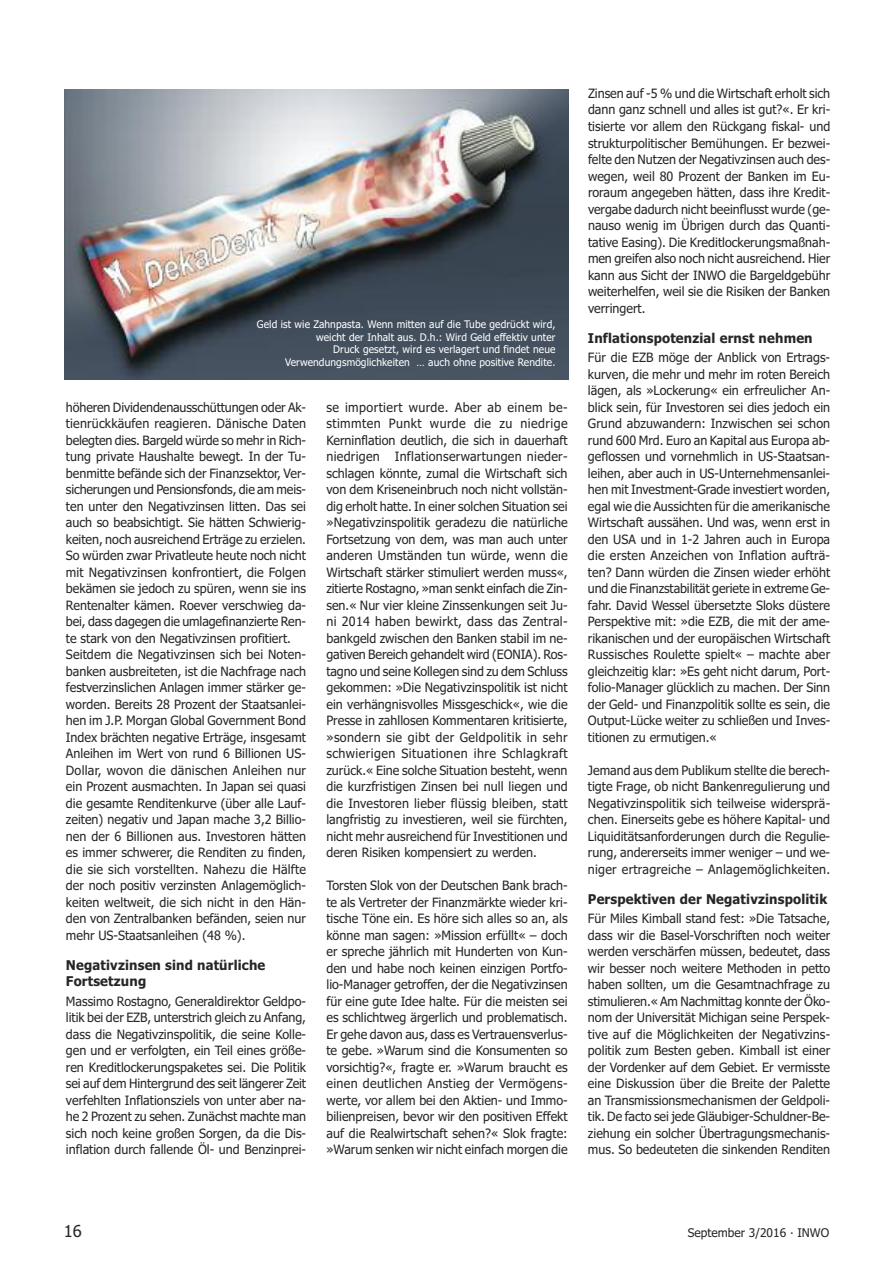
<style>
.page{position:relative;width:893px;height:1269px;background:#fff}
.page>*{position:absolute;margin:0;border:0;box-sizing:border-box;transform-origin:0 0}
.t1{font:16.5px "Tahoma";color:#272627}
.t2{font:700 13.5px/16.5px "Tahoma";letter-spacing:.015em;color:#272627}
.t3{font:12.9px/16.5px "Tahoma";color:#272627;text-align:justify}
.t4{font:12px "Tahoma";color:#272627}
.t5{font:10.5px/12.6px "Tahoma";letter-spacing:.01em;color:#fff;text-align:right}
</style>
<div class="page">
<img style="left:64px;top:89px;width:505px;height:291px">
<p class="t5" style="left:257px;top:319px;width:300px">Geld ist wie Zahnpasta. Wenn mitten auf die Tube gedrückt wird, weicht der Inhalt aus. D.h.: Wird Geld effektiv unter<br>Druck gesetzt, wird es verlagert und findet neue Verwendungsmöglichkeiten … auch ohne positive Rendite.</p>
<p class="t3" style="left:66px;top:400px;width:242px;text-align:left">höheren Dividendenausschüttungen oder Ak&shy;tienrückkäufen reagieren. Dänische Daten belegten dies. Bargeld würde so mehr in Rich&shy;tung private Haushalte bewegt. In der Tu&shy;benmitte befände sich der Finanzsektor, Ver&shy;sicherungen und Pensionsfonds, die am meis&shy;ten unter den Negativzinsen litten. Das sei auch so beabsichtigt. Sie hätten Schwierig&shy;keiten, noch ausreichend Erträge zu erzielen.<br>So würden zwar Privatleute heute noch nicht mit Negativzinsen konfrontiert, die Folgen bekämen sie jedoch zu spüren, wenn sie ins Rentenalter kämen. Roever verschwieg da&shy;bei, dass dagegen die umlagefinanzierte Ren&shy;te stark von den Negativzinsen profitiert.<br>Seitdem die Negativzinsen sich bei Noten&shy;banken ausbreiteten, ist die Nachfrage nach festverzinslichen Anlagen immer stärker ge&shy;worden. Bereits 28 Prozent der Staatsanlei&shy;hen im J.P. Morgan Global Government Bond Index brächten negative Erträge, insgesamt Anleihen im Wert von rund 6 Billionen US-Dollar, wovon die dänischen Anleihen nur ein Prozent ausmachten. In Japan sei quasi die gesamte Renditenkurve (über alle Lauf&shy;zeiten) negativ und Japan mache 3,2 Billio&shy;nen der 6 Billionen aus. Investoren hätten es immer schwerer, die Renditen zu finden, die sie sich vorstellten. Nahezu die Hälfte der noch positiv verzinsten Anlagemöglich&shy;keiten weltweit, die sich nicht in den Hän&shy;den von Zentralbanken befänden, seien nur mehr US-Staatsanleihen (48 %).</p>
<p class="t2" style="left:66px;top:958px;width:201px">Negativzinsen sind natürliche<br>Fortsetzung</p>
<p class="t3" style="left:66px;top:994px;width:242px">Massimo Rostagno, Generaldirektor Geldpo&shy;litik bei der EZB, unterstrich gleich zu Anfang, dass die Negativzinspolitik, die seine Kolle&shy;gen und er verfolgten, ein Teil eines größe&shy;ren Kreditlockerungspaketes sei. Die Politik sei auf dem Hintergrund des seit längerer Zeit verfehlten Inflationsziels von unter aber na&shy;he 2 Prozent zu sehen. Zunächst machte man sich noch keine großen Sorgen, da die Dis&shy;inflation durch fallende Öl- und Benzinprei-</p>
<p class="t3" style="left:326px;top:400px;width:243px">se importiert wurde. Aber ab einem be&shy;stimmten Punkt wurde die zu niedrige Kerninflation deutlich, die sich in dauerhaft niedrigen Inflationserwartungen nieder&shy;schlagen könnte, zumal die Wirtschaft sich von dem Kriseneinbruch noch nicht vollstän&shy;dig erholt hatte. In einer solchen Situation sei »Negativzinspolitik geradezu die natürliche Fortsetzung von dem, was man auch unter anderen Umständen tun würde, wenn die Wirtschaft stärker stimuliert werden muss«, zitierte Rostagno, »man senkt einfach die Zin&shy;sen.« Nur vier kleine Zinssenkungen seit Ju&shy;ni 2014 haben bewirkt, dass das Zentral&shy;bankgeld zwischen den Banken stabil im ne&shy;gativen Bereich gehandelt wird (EONIA). Ros&shy;tagno und seine Kollegen sind zu dem Schluss gekommen: »Die Negativzinspolitik ist nicht ein verhängnisvolles Missgeschick«, wie die Presse in zahllosen Kommentaren kritisierte, »sondern sie gibt der Geldpolitik in sehr schwierigen Situationen ihre Schlagkraft zurück.« Eine solche Situation besteht, wenn die kurzfristigen Zinsen bei null liegen und die Investoren lieber flüssig bleiben, statt langfristig zu investieren, weil sie fürchten, nicht mehr ausreichend für Investitionen und deren Risiken kompensiert zu werden.</p>
<p class="t3" style="left:326px;top:878px;width:243px">Torsten Slok von der Deutschen Bank brach&shy;te als Vertreter der Finanzmärkte wieder kri&shy;tische Töne ein. Es höre sich alles so an, als könne man sagen: »Mission erfüllt« – doch er spreche jährlich mit Hunderten von Kun&shy;den und habe noch keinen einzigen Portfo&shy;lio-Manager getroffen, der die Negativzinsen für eine gute Idee halte. Für die meisten sei es schlichtweg ärgerlich und problematisch.<br>Er gehe davon aus, dass es Vertrauensverlus&shy;te gebe. »Warum sind die Konsumenten so vorsichtig?«, fragte er. »Warum braucht es einen deutlichen Anstieg der Vermögens&shy;werte, vor allem bei den Aktien- und Immo&shy;bilienpreisen, bevor wir den positiven Effekt auf die Realwirtschaft sehen?« Slok fragte: »Warum senken wir nicht einfach morgen die</p>
<p class="t3" style="left:588px;top:86px;width:244px">Zinsen auf -5 % und die Wirtschaft erholt sich dann ganz schnell und alles ist gut?«. Er kri&shy;tisierte vor allem den Rückgang fiskal- und strukturpolitischer Bemühungen. Er bezwei&shy;felte den Nutzen der Negativzinsen auch des&shy;wegen, weil 80 Prozent der Banken im Eu&shy;roraum angegeben hätten, dass ihre Kredit&shy;vergabe dadurch nicht beeinflusst wurde (ge&shy;nauso wenig im Übrigen durch das Quanti&shy;tative Easing). Die Kreditlockerungsmaßnah&shy;men greifen also noch nicht ausreichend. Hier kann aus Sicht der INWO die Bargeldgebühr weiterhelfen, weil sie die Risiken der Banken verringert.</p>
<p class="t2" style="left:588px;top:331px;width:226px">Inflationspotenzial ernst nehmen</p>
<p class="t3" style="left:588px;top:350px;width:244px">Für die EZB möge der Anblick von Ertrags&shy;kurven, die mehr und mehr im roten Bereich lägen, als »Lockerung« ein erfreulicher An&shy;blick sein, für Investoren sei dies jedoch ein Grund abzuwandern: Inzwischen sei schon rund 600 Mrd. Euro an Kapital aus Europa ab&shy;geflossen und vornehmlich in US-Staatsan&shy;leihen, aber auch in US-Unternehmensanlei&shy;hen mit Investment-Grade investiert worden, egal wie die Aussichten für die amerikanische Wirtschaft aussähen. Und was, wenn erst in den USA und in 1-2 Jahren auch in Europa die ersten Anzeichen von Inflation aufträ&shy;ten? Dann würden die Zinsen wieder erhöht und die Finanzstabilität geriete in extreme Ge&shy;fahr. David Wessel übersetzte Sloks düstere Perspektive mit: »die EZB, die mit der ame&shy;rikanischen und der europäischen Wirtschaft Russisches Roulette spielt« – machte aber gleichzeitig klar: »Es geht nicht darum, Port&shy;folio-Manager glücklich zu machen. Der Sinn der Geld- und Finanzpolitik sollte es sein, die Output-Lücke weiter zu schließen und Inves&shy;titionen zu ermutigen.«</p>
<p class="t3" style="left:588px;top:763px;width:244px">Jemand aus dem Publikum stellte die berech&shy;tigte Frage, ob nicht Bankenregulierung und Negativzinspolitik sich teilweise widersprä&shy;chen. Einerseits gebe es höhere Kapital- und Liquiditätsanforderungen durch die Regulie&shy;rung, andererseits immer weniger – und we&shy;niger ertragreiche – Anlagemöglichkeiten.</p>
<p class="t2" style="left:588px;top:892px;width:241px">Perspektiven der Negativzinspolitik</p>
<p class="t3" style="left:588px;top:911px;width:244px">Für Miles Kimball stand fest: »Die Tatsache, dass wir die Basel-Vorschriften noch weiter werden verschärfen müssen, bedeutet, dass wir besser noch weitere Methoden in petto haben sollten, um die Gesamtnachfrage zu stimulieren.« Am Nachmittag konnte der Öko&shy;nom der Universität Michigan seine Perspek&shy;tive auf die Möglichkeiten der Negativzins&shy;politik zum Besten geben. Kimball ist einer der Vordenker auf dem Gebiet. Er vermisste eine Diskussion über die Breite der Palette an Transmissionsmechanismen der Geldpoli&shy;tik. De facto sei jede Gläubiger-Schuldner-Be&shy;ziehung ein solcher Übertragungsmechanis&shy;mus. So bedeuteten die sinkenden Renditen</p>
<p class="t1" style="left:64px;top:1224px;width:20px">16</p>
<p class="t4" style="left:688px;top:1228px;width:143px">September 3/2016 · INWO</p>
</div>
